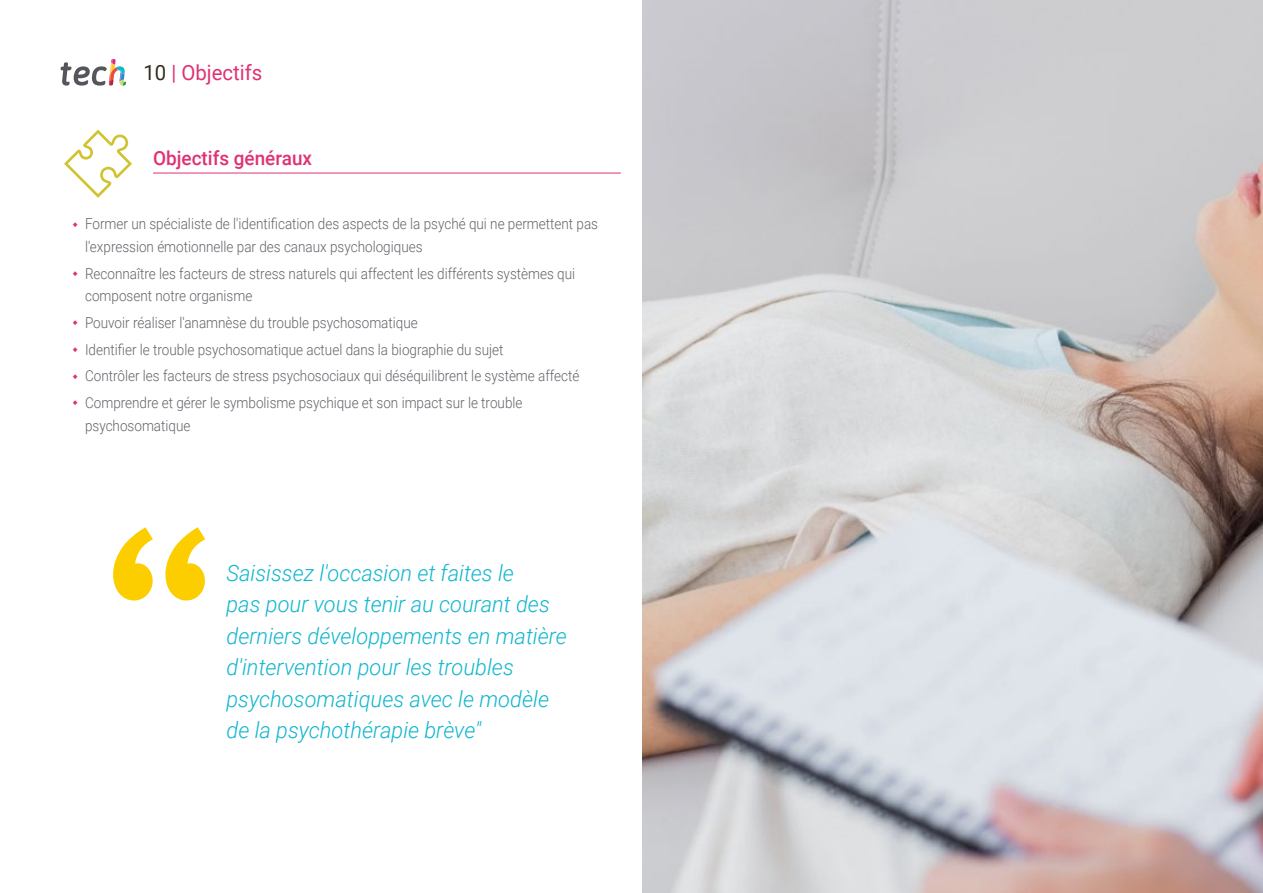
<style>
.page{position:relative;width:1263px;height:893px;background:#fff}
.page>*{position:absolute;margin:0;border:0;box-sizing:border-box;transform-origin:0 0}
.t1{font:italic 300 22.5px/31.5px "Roboto";color:#0fb6cf}
.t2{font:21px "Roboto";color:#df3174}
.t3{font:500 19.5px "Roboto";color:#df3174}
.t4{font:300 15px/26.7px "Roboto";color:#61646a;scale:.9 1}
.s1{color:#312e20}
</style>
<div class="page">
<hr style="left:153px;top:173px;width:468px;height:1px;background:#df3174">
<svg style="left:64px;top:130px;width:68px;height:68px"></svg>
<svg style="left:113px;top:527px;width:92px;height:73px"></svg>
<img style="left:642px;top:0;width:621px;height:893px">
<svg style="left:61px;top:59px;width:65px;height:27px"></svg>
<h2 class="t2" style="left:144px;top:57px;width:120px"><span class="s1">10</span> | Objectifs</h2>
<h3 class="t3" style="left:153px;top:144px;width:160px">Objectifs généraux</h3>
<p class="t4" style="left:85px;top:212px;width:572px;line-height:22.5px">Former un spécialiste de l'identification des aspects de la psyché qui ne permettent pas l'expression émotionnelle par des canaux psychologiques</p>
<p class="t4" style="left:85px;top:261px;width:546px;line-height:22.5px">Reconnaître les facteurs de stress naturels qui affectent les différents systèmes qui composent notre organisme</p>
<p class="t4" style="left:85px;top:309px;width:551px">Pouvoir réaliser l'anamnèse du trouble psychosomatique<br>Identifier le trouble psychosomatique actuel dans la biographie du sujet<br>Contrôler les facteurs de stress psychosociaux qui déséquilibrent le système affecté Comprendre et gérer le symbolisme psychique et son impact sur le trouble</p>
<p class="t4" style="left:85px;top:411px;width:119px">psychosomatique</p>
<h1 class="t1" style="left:226px;top:556px;width:342px">Saisissez l'occasion et faites le<br>pas pour vous tenir au courant des derniers développements en matière d'intervention pour les troubles psychosomatiques avec le modèle de la psychothérapie brève"</h1>
</div>
